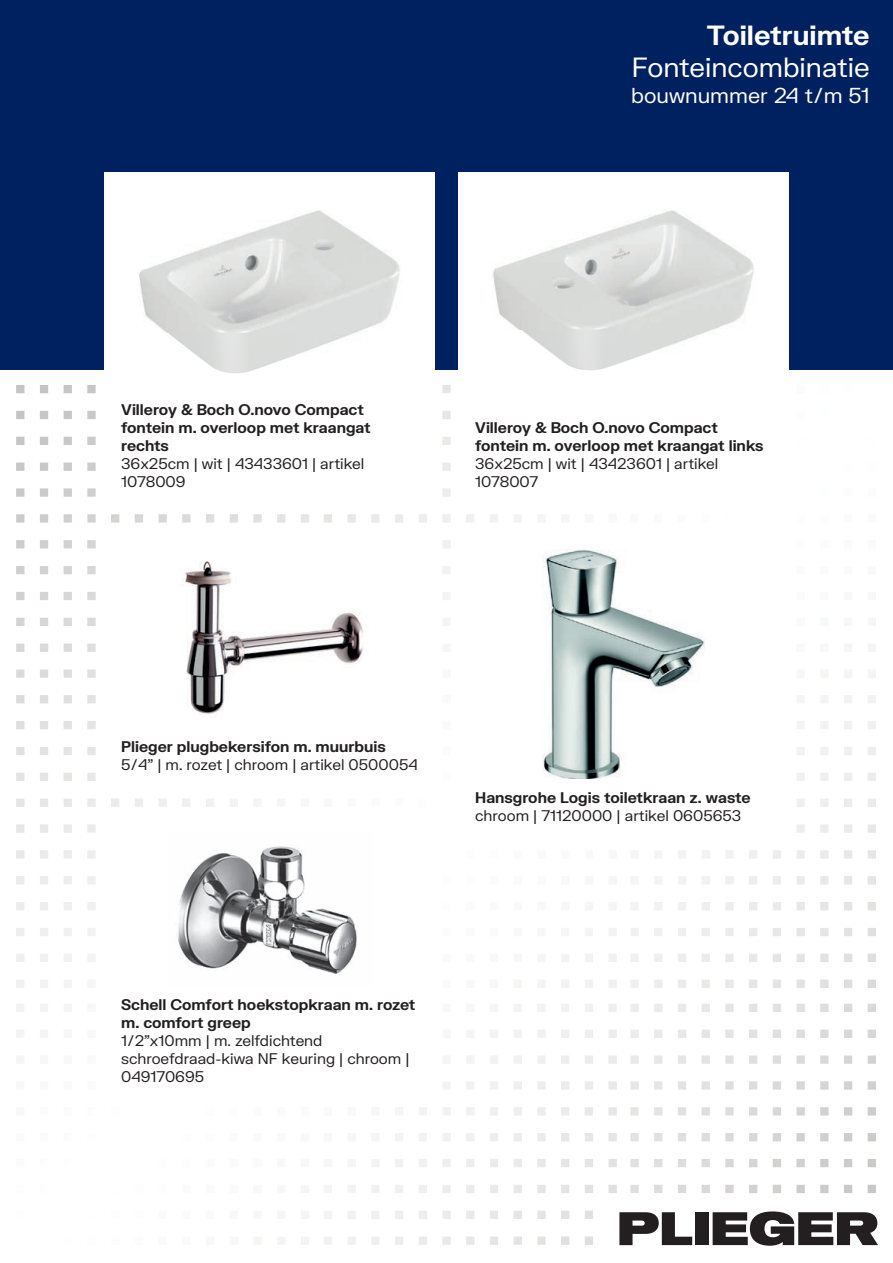
<style>
.page{position:relative;width:893px;height:1263px;background:#fff}
.page>*{position:absolute;margin:0;border:0;box-sizing:border-box;transform-origin:0 0}
.t1{font:27px "FK Grotesk";color:#fff}
.t2{font:700 27px "FK Grotesk";color:#fff}
.t3{font:21px "FK Grotesk";color:#fff}
.t4{font:700 15px/18px "FK Grotesk";color:#231f20}
.t5{font:15px/18px "FK Grotesk";color:#231f20}
</style>
<div class="page">
<svg style="left:16px;top:385px;width:552px;height:138px"></svg>
<svg style="left:619px;top:1212px;width:73px;height:33px"></svg>
<div style="left:695px;top:1212px;width:13px;height:33px;background:#231f20"></div>
<svg style="left:713px;top:1211px;width:165px;height:35px"></svg>
<div style="left:0;top:0;width:893px;height:370px;background:#002160"></div>
<div style="left:104px;top:172px;width:331px;height:332px;background:#fff"></div>
<img style="left:543px;top:549px;width:161px;height:229px">
<img style="left:139px;top:210px;width:261px;height:164px">
<img style="left:183px;top:561px;width:181px;height:153px">
<img style="left:177px;top:846px;width:180px;height:128px">
<div style="left:458px;top:172px;width:331px;height:332px;background:#fff"></div>
<img style="left:493px;top:210px;width:261px;height:161px">
<h1 class="t2" style="left:707px;top:15px;width:164px">Toiletruimte</h1>
<h1 class="t1" style="left:632px;top:47px;width:239px">Fonteincombinatie</h1>
<h2 class="t3" style="left:631px;top:79px;width:240px">bouwnummer 24 t/m 51</h2>
<p class="t4" style="left:121px;top:400px;width:251px">Villeroy &amp; Boch O.novo Compact fontein m. overloop met kraangat rechts</p>
<p class="t5" style="left:121px;top:453px;width:245px">36x25cm | wit | 43433601 | artikel<br>1078009</p>
<p class="t4" style="left:475px;top:418px;width:290px">Villeroy &amp; Boch O.novo Compact fontein m. overloop met kraangat links</p>
<p class="t5" style="left:475px;top:453px;width:245px">36x25cm | wit | 43423601 | artikel<br>1078007</p>
<p class="t4" style="left:121px;top:737px;width:266px">Plieger plugbekersifon m. muurbuis</p>
<p class="t5" style="left:121px;top:755px;width:298px">5/4” | m. rozet | chroom | artikel 0500054</p>
<p class="t4" style="left:475px;top:788px;width:277px">Hansgrohe Logis toiletkraan z. waste</p>
<p class="t5" style="left:475px;top:806px;width:268px">chroom | 71120000 | artikel 0605653</p>
<p class="t4" style="left:121px;top:995px;width:296px">Schell Comfort hoekstopkraan m. rozet m. comfort greep</p>
<p class="t5" style="left:121px;top:1030px;width:290px">1/2”x10mm | m. zelfdichtend schroefdraad-kiwa NF keuring | chroom |<br>049170695</p>
</div>
